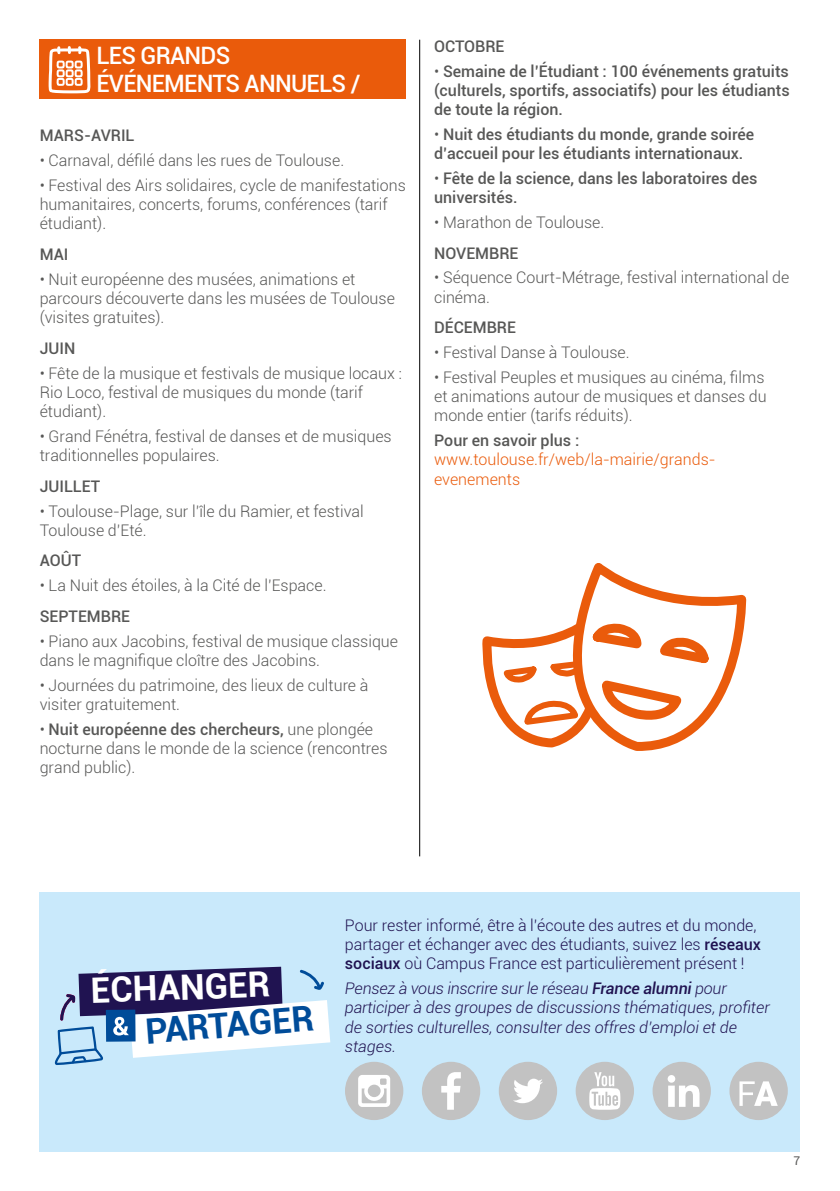
<style>
.page{position:relative;width:840px;height:1191px;background:#fff}
.page>*{position:absolute;margin:0;border:0;box-sizing:border-box;transform-origin:0 0}
.light_gris{font:700 35px "Roboto";color:#fff}
.light_gris-2{font:700 35px "Roboto";color:#004c99}
.t1{font:500 24px/28px "Roboto";letter-spacing:-.03em;color:#fff}
.light_gris-3{font:300 16px/19.2px "Roboto";color:#575756}
.light_gris-4{font:500 16px/19.2px "Roboto";color:#575756}
.light_gris-5{font:italic 300 16px/19.2px "Roboto";color:#201351}
.light_gris-6{font:300 16px/19.2px "Roboto";color:#201351}
.light_gris-7{font:300 16px/19.2px "Roboto";color:#ea5b0b}
.mois-_vie_sociale{font:500 16px "Roboto";color:#575756}
.LIGHT_GRIS_SS_ESPACE{font:12px "Roboto";color:#575756}
.s1{font-weight:500}
.s2{font-weight:300}
.s3{font-weight:500;color:#575756}
</style>
<div class="page">
<div style="left:40px;top:891px;width:759px;height:260px;background:#c9e9fb"></div>
<svg style="left:55px;top:966px;width:275px;height:99px"></svg>
<div style="left:40px;top:40px;width:365px;height:59px;background:#ea5b0b"></div>
<svg style="left:47px;top:39px;width:45px;height:55px"></svg>
<hr style="left:419px;top:40px;width:1px;height:816px;background:#000">
<svg style="left:593px;top:563px;width:154px;height:82px"></svg>
<svg style="left:482px;top:567px;width:259px;height:184px"></svg>
<div style="left:498px;top:1061px;width:59px;height:59px;background:#c2c2c2;border-radius:50%"></div>
<svg style="left:513px;top:1078px;width:29px;height:25px"></svg>
<div style="left:421px;top:1061px;width:59px;height:59px;background:#c2c2c2;border-radius:50%"></div>
<svg style="left:441px;top:1072px;width:19px;height:37px"></svg>
<div style="left:575px;top:1061px;width:58px;height:59px;background:#c2c2c2;border-radius:50%"></div>
<svg style="left:589px;top:1072px;width:31px;height:37px"></svg>
<div style="left:345px;top:1061px;width:58px;height:59px;background:#c2c2c2;border-radius:50%"></div>
<svg style="left:358px;top:1075px;width:32px;height:32px"></svg>
<div style="left:652px;top:1061px;width:58px;height:59px;background:#c2c2c2;border-radius:50%"></div>
<svg style="left:667px;top:1075px;width:32px;height:31px"></svg>
<div style="left:729px;top:1061px;width:58px;height:59px;background:#c2c2c2;border-radius:50%"></div>
<svg style="left:739px;top:1081px;width:38px;height:25px"></svg>
<p class="t1" style="left:96px;top:41px;width:265px">LES GRANDS<br>ÉVÉNEMENTS ANNUELS /</p>
<p class="mois-_vie_sociale" style="left:40px;top:124px;width:96px">MARS-AVRIL</p>
<p class="light_gris-3" style="left:40px;top:150px;width:306px">• Carnaval, défilé dans les rues de Toulouse.</p>
<p class="light_gris-3" style="left:40px;top:175px;width:367px">• Festival des Airs solidaires, cycle de manifestations humanitaires, concerts, forums, conférences (tarif étudiant).</p>
<p class="mois-_vie_sociale" style="left:40px;top:243px;width:30px">MAI</p>
<p class="light_gris-3" style="left:40px;top:269px;width:356px">• Nuit européenne des musées, animations et parcours découverte dans les musées de Toulouse (visites gratuites).</p>
<p class="mois-_vie_sociale" style="left:40px;top:337px;width:37px">JUIN</p>
<p class="light_gris-3" style="left:40px;top:363px;width:363px">• Fête de la musique et festivals de musique locaux :<br>Rio Loco, festival de musiques du monde (tarif étudiant).</p>
<p class="light_gris-3" style="left:40px;top:426px;width:353px">• Grand Fénétra, festival de danses et de musiques traditionnelles populaires.</p>
<p class="mois-_vie_sociale" style="left:40px;top:475px;width:62px">JUILLET</p>
<p class="light_gris-3" style="left:40px;top:501px;width:325px">• Toulouse-Plage, sur l’île du Ramier, et festival<br>Toulouse d’Eté.</p>
<p class="mois-_vie_sociale" style="left:40px;top:549px;width:43px">AOÛT</p>
<p class="light_gris-3" style="left:40px;top:575px;width:288px">• La Nuit des étoiles, à la Cité de l’Espace.</p>
<p class="mois-_vie_sociale" style="left:40px;top:605px;width:92px">SEPTEMBRE</p>
<p class="light_gris-3" style="left:40px;top:631px;width:360px">• Piano aux Jacobins, festival de musique classique dans le magnifique cloître des Jacobins.</p>
<p class="light_gris-3" style="left:40px;top:675px;width:330px">• Journées du patrimoine, des lieux de culture à visiter gratuitement.</p>
<p class="light_gris-3" style="left:40px;top:719px;width:349px">• <span class="s1">Nuit européenne des chercheurs,</span> une plongée nocturne dans le monde de la science (rencontres grand public).</p>
<p class="light_gris-4" style="left:434px;top:36px;width:72px">OCTOBRE</p>
<p class="light_gris-4" style="left:434px;top:61px;width:357px;text-align:justify"><span class="s2">•</span> Semaine de l’Étudiant : 100 événements gratuits (culturels, sportifs, associatifs) pour les étudiants de toute la région.</p>
<p class="light_gris-4" style="left:434px;top:124px;width:321px"><span class="s2">•</span> Nuit des étudiants du monde, grande soirée d’accueil pour les étudiants internationaux.</p>
<p class="light_gris-4" style="left:434px;top:168px;width:324px"><span class="s2">•</span> Fête de la science, dans les laboratoires des universités.</p>
<p class="light_gris-3" style="left:434px;top:212px;width:171px">• Marathon de Toulouse.</p>
<p class="mois-_vie_sociale" style="left:434px;top:242px;width:86px">NOVEMBRE</p>
<p class="light_gris-3" style="left:434px;top:268px;width:356px">• Séquence Court-Métrage, festival international de cinéma.</p>
<p class="mois-_vie_sociale" style="left:434px;top:316px;width:83px">DÉCEMBRE</p>
<p class="light_gris-3" style="left:434px;top:342px;width:197px">• Festival Danse à Toulouse.</p>
<p class="light_gris-3" style="left:434px;top:367px;width:334px">• Festival Peuples et musiques au cinéma, films et animations autour de musiques et danses du monde entier (tarifs réduits).</p>
<p class="light_gris-7" style="left:434px;top:430px;width:283px"><span class="s3">Pour en savoir plus : </span>www.toulouse.fr/web/la-mairie/grands&shy;evenements</p>
<p class="light_gris" style="left:90px;top:965px;width:181px;rotate:-2deg">ÉCHANGER</p>
<p class="light_gris-2" style="left:144px;top:1006px;width:170px;rotate:-4deg">PARTAGER</p>
<p class="light_gris-6" style="left:345px;top:915px;width:417px">Pour rester informé, être à l’écoute des autres et du monde, partager et échanger avec des étudiants, suivez les <span class="s1">réseaux sociaux</span> où Campus France est particulièrement présent !</p>
<p class="light_gris-5" style="left:345px;top:978px;width:426px">Pensez à vous inscrire sur le réseau <span class="s1">France alumni</span> pour participer à des groupes de discussions thématiques, profiter de sorties culturelles, consulter des offres d’emploi et de stages.</p>
<p class="LIGHT_GRIS_SS_ESPACE" style="left:793px;top:1152px;width:8px">7</p>
</div>
